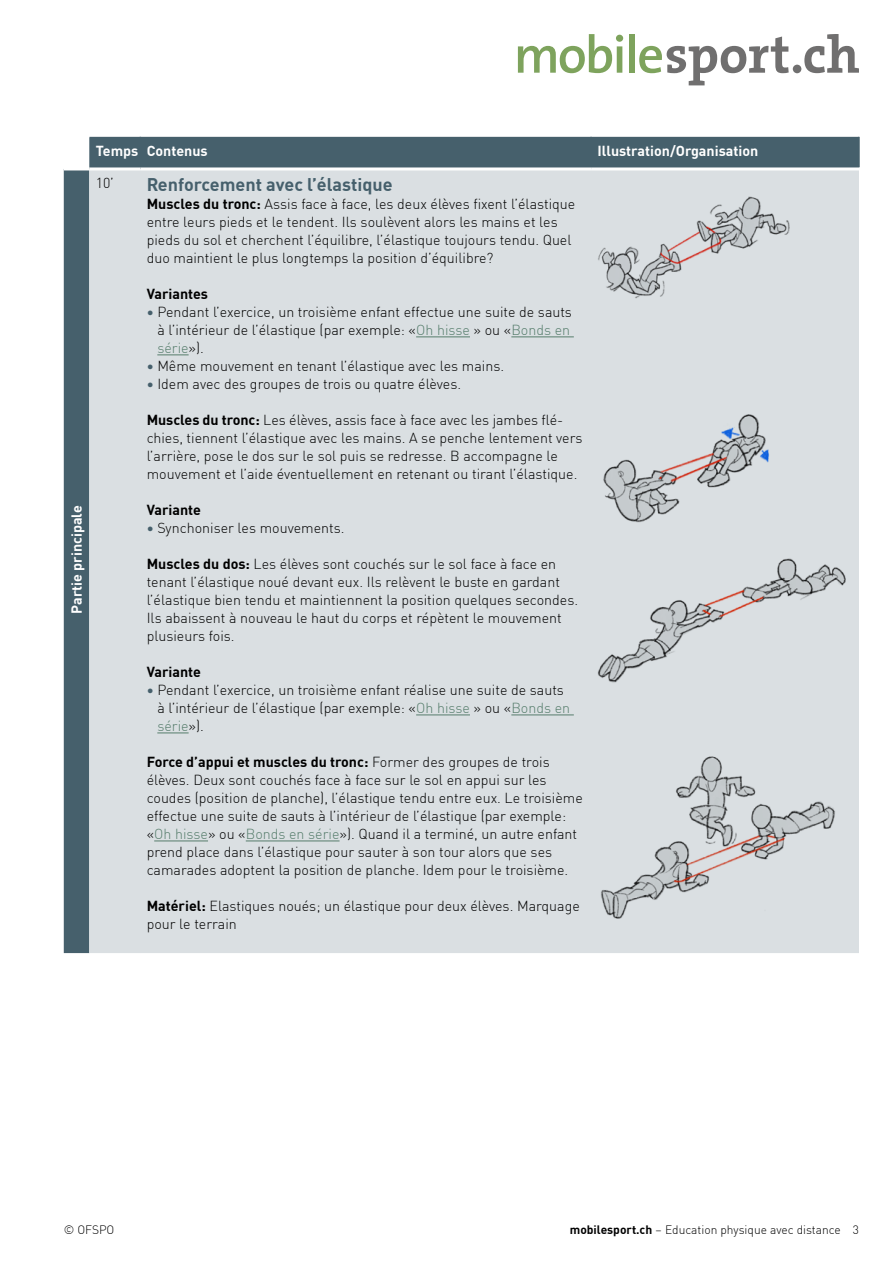
<style>
.page{position:relative;width:893px;height:1263px;background:#fff}
.page>*{position:absolute;margin:0;border:0;box-sizing:border-box;transform-origin:0 0}
.h_Untertitel{font:700 18px "DINOT";color:#46606c}
.Tabellenzelle{font:300 14.25px/18px "DINOT";color:#000}
.Tabellenkopf{font:700 14.25px "DINOT";color:#fff}
.h3_Untertitel{font:700 14.25px "DINOT";color:#000}
.h3_Untertitel-2{font:700 14.25px "DINOT";color:#fff}
.t1{font:300 12px "DINOT";color:#000}
.s1{font-weight:700}
.s2{font-weight:700;color:#46606c}
.s3{color:#567d6c}
</style>
<div class="page">
<svg style="left:518px;top:34px;width:105px;height:39px"></svg>
<div style="left:629px;top:34px;width:6px;height:39px;background:#7ea35d"></div>
<svg style="left:639px;top:37px;width:150px;height:48px"></svg>
<div style="left:793px;top:65px;width:8px;height:8px;background:#706f6f;border-radius:50%"></div>
<svg style="left:804px;top:34px;width:55px;height:39px"></svg>
<div style="left:64px;top:137px;width:794px;height:816px;background:#46606c"></div>
<div style="left:89px;top:170px;width:770px;height:783px;background:#dadfe2"></div>
<hr style="left:64px;top:136px;width:25px;height:2px;background:#fff">
<hr style="left:140px;top:137px;width:1px;height:30px;background:#46606c">
<hr style="left:590px;top:137px;width:2px;height:30px;background:#46606c">
<hr style="left:858px;top:137px;width:2px;height:30px;background:#46606c">
<hr style="left:64px;top:167px;width:25px;height:3px;background:#fff">
<hr style="left:89px;top:167px;width:51px;height:3px;background:#fff">
<hr style="left:140px;top:167px;width:451px;height:3px;background:#fff">
<hr style="left:591px;top:167px;width:269px;height:3px;background:#fff">
<hr style="left:416px;top:337px;width:54px;height:1px;background:#567d6c">
<hr style="left:511px;top:337px;width:63px;height:1px;background:#567d6c">
<hr style="left:157px;top:355px;width:32px;height:1px;background:#567d6c">
<hr style="left:416px;top:715px;width:54px;height:1px;background:#567d6c">
<hr style="left:511px;top:715px;width:63px;height:1px;background:#567d6c">
<hr style="left:157px;top:733px;width:32px;height:1px;background:#567d6c">
<hr style="left:154px;top:841px;width:54px;height:1px;background:#567d6c">
<hr style="left:246px;top:841px;width:94px;height:1px;background:#567d6c">
<img style="left:597px;top:196px;width:196px;height:103px">
<img style="left:597px;top:412px;width:180px;height:117px">
<img style="left:597px;top:556px;width:256px;height:130px">
<img style="left:597px;top:754px;width:260px;height:170px">
<h3 class="h3_Untertitel-2" style="left:66px;top:614px;width:110px;rotate:-90deg">Partie principale</h3>
<p class="Tabellenkopf" style="left:96px;top:140px;width:44px">Temps</p>
<p class="Tabellenkopf" style="left:147px;top:140px;width:62px">Contenus</p>
<p class="Tabellenkopf" style="left:597px;top:140px;width:162px">Illustration/Organisation</p>
<p class="Tabellenzelle" style="left:96px;top:172px;width:20px">10’</p>
<h2 class="h_Untertitel" style="left:147px;top:170px;width:247px">Renforcement avec l’élastique</h2>
<p class="Tabellenzelle" style="left:147px;top:193px;width:430px"><span class="s1">Muscles du tronc:</span> Assis face à face, les deux élèves fixent l’élastique entre leurs pieds et le tendent. Ils soulèvent alors les mains et les pieds du sol et cherchent l’équilibre, l’élastique toujours tendu. Quel duo maintient le plus longtemps la position d’équilibre?</p>
<h3 class="h3_Untertitel" style="left:147px;top:282px;width:63px">Variantes</h3>
<p class="Tabellenzelle" style="left:157px;top:301px;width:416px;text-indent:-11px"><span class="s2">•</span> Pendant l’exercice, un troisième enfant effectue une suite de sauts à l’intérieur de l’élastique (par exemple: «<span class="s3">Oh hisse</span> » ou «<span class="s3">Bonds en série</span>»).</p>
<p class="Tabellenzelle" style="left:147px;top:355px;width:359px"><span class="s2">•</span> Même mouvement en tenant l’élastique avec les mains.</p>
<p class="Tabellenzelle" style="left:147px;top:373px;width:316px"><span class="s2">•</span> Idem avec des groupes de trois ou quatre élèves.</p>
<p class="Tabellenzelle" style="left:147px;top:409px;width:437px"><span class="s1">Muscles du tronc:</span> Les élèves, assis face à face avec les jambes flé&shy;chies, tiennent l’élastique avec les mains. A se penche lentement vers l’arrière, pose le dos sur le sol puis se redresse. B accompagne le mouvement et l’aide éventuellement en retenant ou tirant l’élastique.</p>
<h3 class="h3_Untertitel" style="left:147px;top:498px;width:56px">Variante</h3>
<p class="Tabellenzelle" style="left:147px;top:517px;width:199px"><span class="s2">•</span> Synchoniser les mouvements.</p>
<p class="Tabellenzelle" style="left:147px;top:553px;width:433px"><span class="s1">Muscles du dos:</span> Les élèves sont couchés sur le sol face à face en tenant l’élastique noué devant eux. Ils relèvent le buste en gardant l’élastique bien tendu et maintiennent la position quelques secondes.<br>Ils abaissent à nouveau le haut du corps et répètent le mouvement plusieurs fois.</p>
<h3 class="h3_Untertitel" style="left:147px;top:660px;width:56px">Variante</h3>
<p class="Tabellenzelle" style="left:157px;top:679px;width:414px;text-indent:-11px"><span class="s2">•</span> Pendant l’exercice, un troisième enfant réalise une suite de sauts à l’intérieur de l’élastique (par exemple: «<span class="s3">Oh hisse</span> » ou «<span class="s3">Bonds en série</span>»).</p>
<p class="Tabellenzelle" style="left:147px;top:751px;width:438px"><span class="s1">Force d’appui et muscles du tronc:</span> Former des groupes de trois élèves. Deux sont couchés face à face sur le sol en appui sur les coudes (position de planche), l’élastique tendu entre eux. Le troisième effectue une suite de sauts à l’intérieur de l’élastique (par exemple: «<span class="s3">Oh hisse</span>» ou «<span class="s3">Bonds en série</span>»). Quand il a terminé, un autre enfant prend place dans l’élastique pour sauter à son tour alors que ses camarades adoptent la position de planche. Idem pour le troisième.</p>
<p class="Tabellenzelle" style="left:147px;top:895px;width:435px"><span class="s1">Matériel:</span> Elastiques noués; un élastique pour deux élèves. Marquage pour le terrain</p>
<p class="t1" style="left:64px;top:1220px;width:52px">© OFSPO</p>
<p class="t1" style="left:570px;top:1220px;width:291px"><span class="s1">mobilesport.ch</span> – Education physique avec distance 3</p>
</div>
